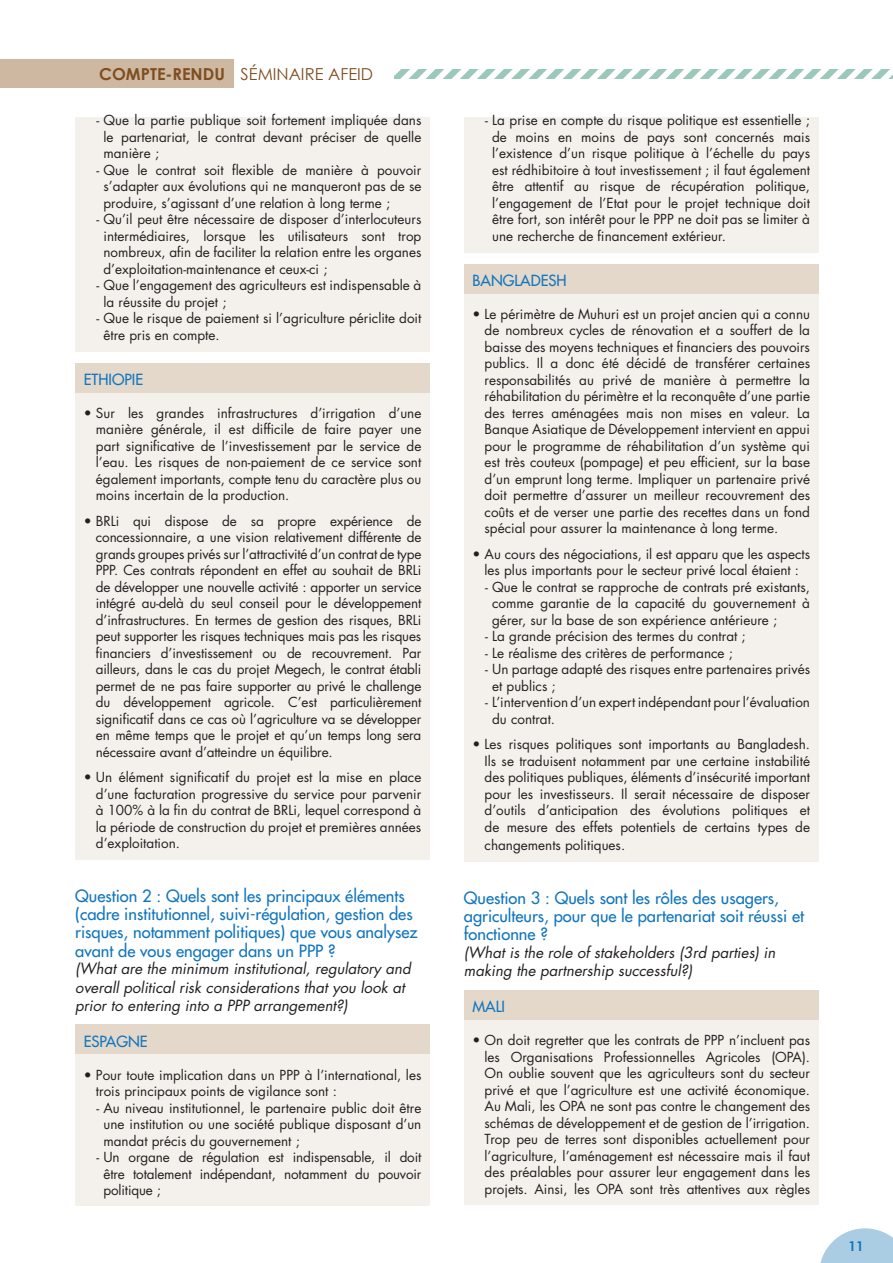
<style>
.page{position:relative;width:893px;height:1263px;background:#fff}
.page>*{position:absolute;margin:0;border:0;box-sizing:border-box;transform-origin:0 0}
.t1{font:16.5px/18px "Futura";color:#1276bd}
.t2{font:16.5px "Century Gothic";color:#7e4e1f}
.t3{font:italic 15px/18px "Futura";color:#231f20}
.t4{font:15px "Futura";color:#1276bd}
.t5{font:13.5px/16.5px "Futura";color:#231f20;text-align:justify}
.t6{font:700 13.5px "Century Gothic";color:#1276bd}
.s1{font-weight:700}
</style>
<div class="page">
<svg style="left:820px;top:1228px;width:73px;height:35px"></svg>
<div style="left:75px;top:117px;width:355px;height:53px;background:#f4f1ec"></div>
<div style="left:75px;top:166px;width:355px;height:53px;background:#f4f1ec"></div>
<div style="left:75px;top:216px;width:355px;height:69px;background:#f4f1ec"></div>
<div style="left:75px;top:282px;width:355px;height:36px;background:#f4f1ec"></div>
<div style="left:75px;top:315px;width:355px;height:37px;background:#f4f1ec"></div>
<div style="left:75px;top:363px;width:355px;height:30px;background:#e4d8cb"></div>
<div style="left:75px;top:393px;width:355px;height:20px;background:#f4f1ec"></div>
<div style="left:75px;top:409px;width:355px;height:103px;background:#f4f1ec"></div>
<div style="left:75px;top:501px;width:355px;height:20px;background:#f4f1ec"></div>
<div style="left:75px;top:517px;width:355px;height:251px;background:#f4f1ec"></div>
<div style="left:75px;top:757px;width:355px;height:20px;background:#f4f1ec"></div>
<div style="left:75px;top:774px;width:355px;height:86px;background:#f4f1ec"></div>
<div style="left:75px;top:1025px;width:355px;height:30px;background:#e4d8cb"></div>
<div style="left:75px;top:1054px;width:355px;height:20px;background:#f4f1ec"></div>
<div style="left:75px;top:1071px;width:355px;height:36px;background:#f4f1ec"></div>
<div style="left:75px;top:1104px;width:355px;height:53px;background:#f4f1ec"></div>
<div style="left:75px;top:1153px;width:355px;height:53px;background:#f4f1ec"></div>
<div style="left:464px;top:117px;width:355px;height:136px;background:#f4f1ec"></div>
<div style="left:464px;top:264px;width:355px;height:30px;background:#e4d8cb"></div>
<div style="left:464px;top:294px;width:355px;height:20px;background:#f4f1ec"></div>
<div style="left:464px;top:310px;width:355px;height:235px;background:#f4f1ec"></div>
<div style="left:464px;top:534px;width:355px;height:20px;background:#f4f1ec"></div>
<div style="left:464px;top:550px;width:355px;height:37px;background:#f4f1ec"></div>
<div style="left:464px;top:583px;width:355px;height:53px;background:#f4f1ec"></div>
<div style="left:464px;top:633px;width:355px;height:20px;background:#f4f1ec"></div>
<div style="left:464px;top:649px;width:355px;height:20px;background:#f4f1ec"></div>
<div style="left:464px;top:666px;width:355px;height:36px;background:#f4f1ec"></div>
<div style="left:464px;top:699px;width:355px;height:36px;background:#f4f1ec"></div>
<div style="left:464px;top:724px;width:355px;height:20px;background:#f4f1ec"></div>
<div style="left:464px;top:741px;width:355px;height:120px;background:#f4f1ec"></div>
<div style="left:464px;top:990px;width:355px;height:30px;background:#e4d8cb"></div>
<div style="left:464px;top:1020px;width:355px;height:20px;background:#f4f1ec"></div>
<div style="left:464px;top:1036px;width:355px;height:169px;background:#f4f1ec"></div>
<div style="left:0;top:60px;width:234px;height:28px;background:#ceb8a2"></div>
<svg style="left:394px;top:70px;width:499px;height:8px"></svg>
<p class="t2" style="left:99px;top:64px;width:275px"><span class="s1">COMPTE-RENDU</span> SÉMINAIRE AFEID</p>
<p class="t5" style="left:103px;top:112px;width:319px;text-indent:-7px">- Que la partie publique soit fortement impliquée dans le partenariat, le contrat devant préciser de quelle manière ;</p>
<p class="t5" style="left:103px;top:161px;width:319px;text-indent:-7px">- Que le contrat soit flexible de manière à pouvoir s’adapter aux évolutions qui ne manqueront pas de se produire, s’agissant d’une relation à long terme ;</p>
<p class="t5" style="left:103px;top:211px;width:319px;text-indent:-7px">- Qu’il peut être nécessaire de disposer d’interlocuteurs intermédiaires, lorsque les utilisateurs sont trop nombreux, afin de faciliter la relation entre les organes d’exploitation-maintenance et ceux-ci ;</p>
<p class="t5" style="left:103px;top:277px;width:319px;text-indent:-7px">- Que l’engagement des agriculteurs est indispensable à la réussite du projet ;</p>
<p class="t5" style="left:103px;top:310px;width:319px;text-indent:-7px">- Que le risque de paiement si l’agriculture périclite doit être pris en compte.</p>
<p class="t4" style="left:84px;top:370px;width:61px">ETHIOPIE</p>
<p class="t5" style="left:96px;top:404px;width:327px;text-indent:-12px">• Sur les grandes infrastructures d’irrigation d’une manière générale, il est difficile de faire payer une part significative de l’investissement par le service de l’eau. Les risques de non-paiement de ce service sont également importants, compte tenu du caractère plus ou moins incertain de la production.</p>
<p class="t5" style="left:96px;top:512px;width:327px;text-indent:-12px">• BRLi qui dispose de sa propre expérience de concessionnaire, a une vision relativement différente de grands groupes privés sur l’attractivité d’un contrat de type PPP. Ces contrats répondent en effet au souhait de BRLi de développer une nouvelle activité : apporter un service intégré au-delà du seul conseil pour le développement d’infrastructures. En termes de gestion des risques, BRLi peut supporter les risques techniques mais pas les risques financiers d’investissement ou de recouvrement. Par ailleurs, dans le cas du projet Megech, le contrat établi permet de ne pas faire supporter au privé le challenge du développement agricole. C’est particulièrement significatif dans ce cas où l’agriculture va se développer en même temps que le projet et qu’un temps long sera nécessaire avant d’atteindre un équilibre.</p>
<p class="t5" style="left:96px;top:769px;width:327px;text-indent:-12px">• Un élément significatif du projet est la mise en place d’une facturation progressive du service pour parvenir à 100% à la fin du contrat de BRLi, lequel correspond à la période de construction du projet et premières années d’exploitation.</p>
<p class="t1" style="left:75px;top:887px;width:344px">Question 2 : Quels sont les principaux éléments (cadre institutionnel, suivi-régulation, gestion des risques, notamment politiques) que vous analysez avant de vous engager dans un PPP ?</p>
<p class="t3" style="left:75px;top:960px;width:337px">(What are the minimum institutional, regulatory and overall political risk considerations that you look at prior to entering into a PPP arrangement?)</p>
<p class="t4" style="left:84px;top:1031px;width:65px">ESPAGNE</p>
<p class="t5" style="left:96px;top:1066px;width:327px;text-indent:-12px">• Pour toute implication dans un PPP à l’international, les trois principaux points de vigilance sont :</p>
<p class="t5" style="left:103px;top:1099px;width:319px;text-indent:-7px">- Au niveau institutionnel, le partenaire public doit être une institution ou une société publique disposant d’un mandat précis du gouvernement ;</p>
<p class="t5" style="left:103px;top:1148px;width:319px;text-indent:-7px">- Un organe de régulation est indispensable, il doit être totalement indépendant, notamment du pouvoir politique ;</p>
<p class="t5" style="left:492px;top:112px;width:319px;text-indent:-7px">- La prise en compte du risque politique est essentielle ; de moins en moins de pays sont concernés mais l’existence d’un risque politique à l’échelle du pays est rédhibitoire à tout investissement ; il faut également être attentif au risque de récupération politique, l’engagement de l’Etat pour le projet technique doit être fort, son intérêt pour le PPP ne doit pas se limiter à une recherche de financement extérieur.</p>
<p class="t4" style="left:472px;top:271px;width:96px">BANGLADESH</p>
<p class="t5" style="left:485px;top:305px;width:327px;text-indent:-12px">• Le périmètre de Muhuri est un projet ancien qui a connu de nombreux cycles de rénovation et a souffert de la baisse des moyens techniques et financiers des pouvoirs publics. Il a donc été décidé de transférer certaines responsabilités au privé de manière à permettre la réhabilitation du périmètre et la reconquête d’une partie des terres aménagées mais non mises en valeur. La Banque Asiatique de Développement intervient en appui pour le programme de réhabilitation d’un système qui est très couteux (pompage) et peu efficient, sur la base d’un emprunt long terme. Impliquer un partenaire privé doit permettre d’assurer un meilleur recouvrement des coûts et de verser une partie des recettes dans un fond spécial pour assurer la maintenance à long terme.</p>
<p class="t5" style="left:472px;top:545px;width:339px;text-align:center">• Au cours des négociations, il est apparu que les aspects les plus importants pour le secteur privé local étaient :</p>
<p class="t5" style="left:492px;top:578px;width:319px;text-indent:-7px">- Que le contrat se rapproche de contrats pré existants, comme garantie de la capacité du gouvernement à gérer, sur la base de son expérience antérieure ;</p>
<p class="t5" style="left:485px;top:628px;width:262px">- La grande précision des termes du contrat ;</p>
<p class="t5" style="left:485px;top:644px;width:249px">- Le réalisme des critères de performance ;</p>
<p class="t5" style="left:492px;top:661px;width:319px;text-indent:-7px">- Un partage adapté des risques entre partenaires privés et publics ;</p>
<p class="t5" style="left:492px;top:694px;width:319px;text-indent:-7px">- L’intervention d’un expert indépendant pour l’évaluation du contrat.</p>
<p class="t5" style="left:485px;top:736px;width:327px;text-indent:-12px">• Les risques politiques sont importants au Bangladesh.<br>Ils se traduisent notamment par une certaine instabilité des politiques publiques, éléments d’insécurité important pour les investisseurs. Il serait nécessaire de disposer d’outils d’anticipation des évolutions politiques et de mesure des effets potentiels de certains types de</p>
<p class="t5" style="left:485px;top:836px;width:142px">changements politiques.</p>
<p class="t1" style="left:464px;top:889px;width:342px">Question 3 : Quels sont les rôles des usagers, agriculteurs, pour que le partenariat soit réussi et fonctionne ?</p>
<p class="t3" style="left:464px;top:943px;width:313px">(What is the role of stakeholders (3rd parties) in making the partnership successful?)</p>
<p class="t4" style="left:472px;top:997px;width:34px">MALI</p>
<p class="t5" style="left:485px;top:1031px;width:327px;text-indent:-12px">• On doit regretter que les contrats de PPP n’incluent pas les Organisations Professionnelles Agricoles (OPA).<br>On oublie souvent que les agriculteurs sont du secteur privé et que l’agriculture est une activité économique.<br>Au Mali, les OPA ne sont pas contre le changement des schémas de développement et de gestion de l’irrigation.<br>Trop peu de terres sont disponibles actuellement pour l’agriculture, l’aménagement est nécessaire mais il faut des préalables pour assurer leur engagement dans les projets. Ainsi, les OPA sont très attentives aux règles</p>
<p class="t6" style="left:849px;top:1238px;width:17px">11</p>
</div>
